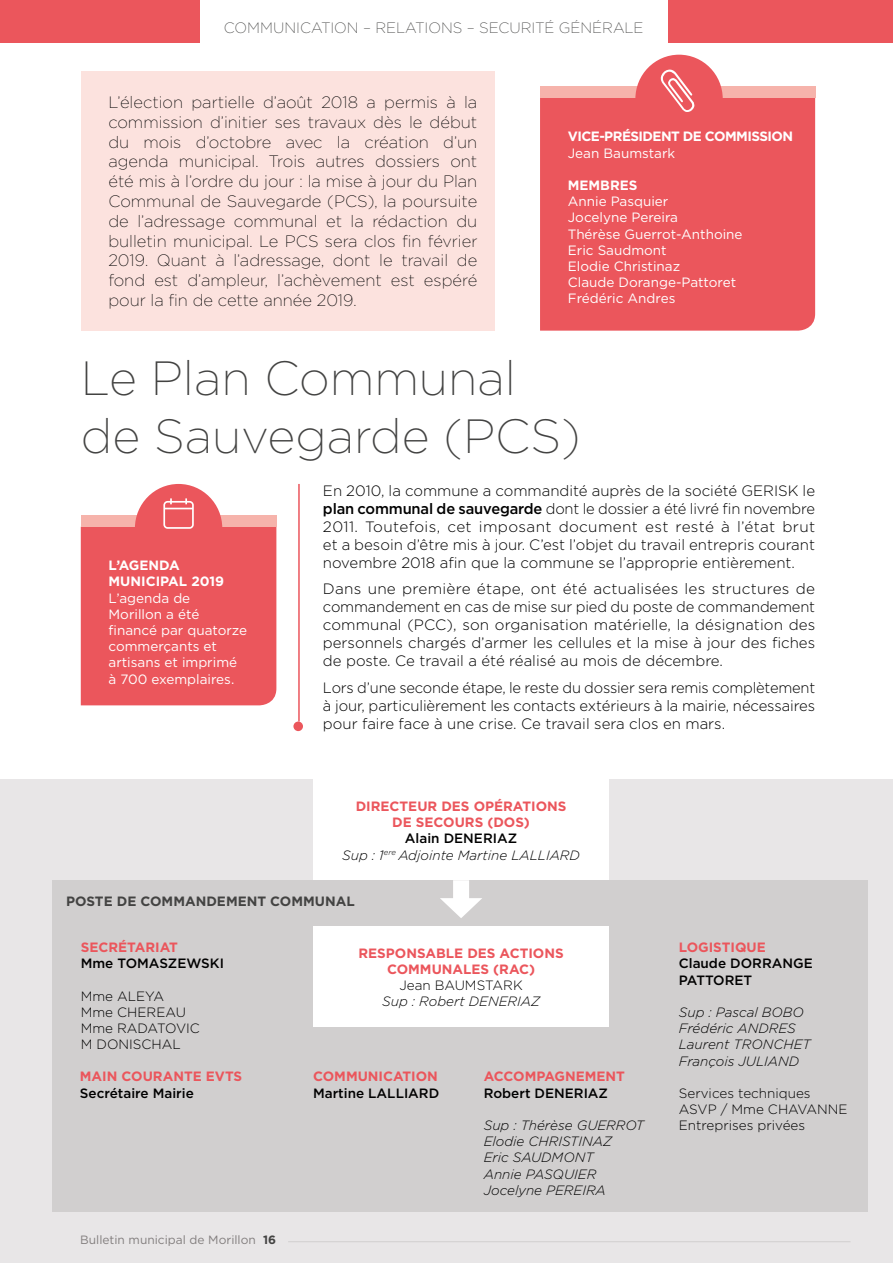
<style>
.page{position:relative;width:893px;height:1263px;background:#fff}
.page>*{position:absolute;margin:0;border:0;box-sizing:border-box;transform-origin:0 0}
.t1{font:200 48px/57.6px "Gotham";color:#434342}
.t2{font:200 16.5px/19.8px "Gotham";color:#000;text-align:justify}
.t3{font:300 15px/18px "Gotham";color:#000;text-align:justify}
.t4{font:200 15px "Gotham";color:#434342}
.t5{font:13.5px/16.2px "Gotham";color:#fff}
.t6{font:italic 300 13.5px/16.2px "Gotham";color:#000}
.t7{font:700 13.5px/16.2px "Gotham";color:#eb565c;text-align:center}
.t8{font:300 13.5px/16.2px "Gotham";color:#000}
.t9{font:500 13.5px/16.2px "Gotham";color:#000}
.t10{font:700 13.5px/16.2px "Gotham";color:#fff}
.t11{font:700 13.5px "Gotham";color:#434342}
.t12{font:700 13.5px "Gotham";letter-spacing:-.04em;color:#fff}
.t13{font:12px "Gotham";color:#827e7e}
.s1{font-weight:500}
.s2{font-weight:500;font-style:normal}
.s3{font-weight:700;color:#434342}
</style>
<div class="page">
<div style="left:0;top:779px;width:893px;height:484px;background:#e8e6e7"></div>
<hr style="left:288px;top:1241px;width:562px;height:1px;background:#d1cfcf">
<div style="left:0;top:0;width:893px;height:43px;background:#eb565c"></div>
<div style="left:200px;top:0;width:467px;height:88px;background:#fff"></div>
<hr style="left:298px;top:484px;width:2px;height:237px;background:#eb565c">
<div style="left:293px;top:721px;width:10px;height:10px;background:#eb565c;border-radius:50%"></div>
<div style="left:540px;top:98px;width:275px;height:233px;background:#eb565c"></div>
<div style="left:540px;top:86px;width:275px;height:12px;background:#f6b3ab"></div>
<svg style="left:635px;top:55px;width:88px;height:59px"></svg>
<div style="left:81px;top:71px;width:413px;height:260px;background:#fce2de"></div>
<svg style="left:81px;top:484px;width:195px;height:221px;background:#ed696e"></svg>
<div style="left:52px;top:880px;width:815px;height:331px;background:#d1cfcf"></div>
<div style="left:313px;top:779px;width:296px;height:101px;background:#fff"></div>
<svg style="left:440px;top:880px;width:42px;height:38px"></svg>
<div style="left:313px;top:926px;width:296px;height:101px;background:#fff"></div>
<p class="t4" style="left:224px;top:18px;width:421px">COMMUNICATION – RELATIONS – SECURITÉ GÉNÉRALE</p>
<p class="t2" style="left:108px;top:92px;width:370px">L’élection partielle d’août 2018 a permis à la commission d’initier ses travaux dès le début du mois d’octobre avec la création d’un agenda municipal. Trois autres dossiers ont été mis à l’ordre du jour : la mise à jour du Plan Communal de Sauvegarde (PCS), la poursuite de l’adressage communal et la rédaction du bulletin municipal. Le PCS sera clos fin février 2019. Quant à l’adressage, dont le travail de fond est d’ampleur, l’achèvement est espéré pour la fin de cette année 2019.</p>
<p class="t12" style="left:568px;top:128px;width:227px">VICE-PRÉSIDENT DE COMMISSION</p>
<p class="t5" style="left:568px;top:144px;width:109px">Jean Baumstark</p>
<p class="t10" style="left:568px;top:177px;width:71px">MEMBRES</p>
<p class="t5" style="left:568px;top:193px;width:176px">Annie Pasquier<br>Jocelyne Pereira<br>Thérèse Guerrot-Anthoine<br>Eric Saudmont<br>Elodie Christinaz<br>Claude Dorange-Pattoret<br>Frédéric Andres</p>
<h1 class="t1" style="left:81px;top:348px;width:501px">Le Plan Communal de Sauvegarde (PCS)</h1>
<p class="t3" style="left:323px;top:481px;width:494px">En 2010, la commune a commandité auprès de la société GERISK le <span class="s1">plan communal de sauvegarde</span> dont le dossier a été livré fin novembre 2011. Toutefois, cet imposant document est resté à l’état brut et a besoin d’être mis à jour. C’est l’objet du travail entrepris courant novembre 2018 afin que la commune se l’approprie entièrement.</p>
<p class="t3" style="left:323px;top:580px;width:494px">Dans une première étape, ont été actualisées les structures de commandement en cas de mise sur pied du poste de commandement communal (PCC), son organisation matérielle, la désignation des personnels chargés d’armer les cellules et la mise à jour des fiches de poste. Ce travail a été réalisé au mois de décembre.</p>
<p class="t3" style="left:323px;top:678px;width:494px">Lors d’une seconde étape, le reste du dossier sera remis complètement à jour, particulièrement les contacts extérieurs à la mairie, nécessaires pour faire face à une crise. Ce travail sera clos en mars.</p>
<p class="t10" style="left:109px;top:557px;width:117px">L’AGENDA<br>MUNICIPAL 2019</p>
<p class="t5" style="left:109px;top:589px;width:140px">L’agenda de<br>Morillon a été financé par quatorze commerçants et artisans et imprimé à 700 exemplaires.</p>
<p class="t7" style="left:356px;top:798px;width:212px">DIRECTEUR DES OPÉRATIONS<br>DE SECOURS (DOS)</p>
<p class="t6" style="left:342px;top:830px;width:239px;text-align:center"><span class="s2">Alain DENERIAZ<br></span>Sup : 1<sup>ere</sup> Adjointe Martine LALLIARD</p>
<p class="t11" style="left:66px;top:892px;width:290px">POSTE DE COMMANDEMENT COMMUNAL</p>
<p class="t7" style="left:81px;top:939px;width:99px">SECRÉTARIAT</p>
<p class="t9" style="left:81px;top:955px;width:145px">Mme TOMASZEWSKI</p>
<p class="t8" style="left:81px;top:987px;width:121px">Mme ALEYA<br>Mme CHEREAU<br>Mme RADATOVIC<br>M DONISCHAL</p>
<p class="t7" style="left:80px;top:1068px;width:164px">MAIN COURANTE EVTS</p>
<p class="t9" style="left:80px;top:1084px;width:115px">Secrétaire Mairie</p>
<p class="t13" style="left:80px;top:1232px;width:197px">Bulletin municipal de Morillon <span class="s3">16</span></p>
<p class="t7" style="left:358px;top:945px;width:207px">RESPONSABLE DES ACTIONS<br>COMMUNALES (RAC)</p>
<p class="t8" style="left:399px;top:977px;width:125px">Jean BAUMSTARK</p>
<p class="t6" style="left:382px;top:993px;width:159px">Sup : Robert DENERIAZ</p>
<p class="t7" style="left:313px;top:1068px;width:126px">COMMUNICATION</p>
<p class="t9" style="left:313px;top:1084px;width:128px">Martine LALLIARD</p>
<p class="t7" style="left:484px;top:1068px;width:143px">ACCOMPAGNEMENT</p>
<p class="t9" style="left:484px;top:1084px;width:126px">Robert DENERIAZ</p>
<p class="t6" style="left:484px;top:1117px;width:162px">Sup : Thérèse GUERROT<br>Elodie CHRISTINAZ<br>Eric SAUDMONT<br>Annie PASQUIER<br>Jocelyne PEREIRA</p>
<p class="t7" style="left:679px;top:939px;width:88px">LOGISTIQUE</p>
<p class="t9" style="left:679px;top:955px;width:135px">Claude DORRANGE<br>PATTORET</p>
<p class="t6" style="left:679px;top:1004px;width:133px">Sup : Pascal BOBO<br>Frédéric ANDRES<br>Laurent TRONCHET<br>François JULIAND</p>
<p class="t8" style="left:679px;top:1085px;width:170px">Services techniques<br>ASVP / Mme CHAVANNE<br>Entreprises privées</p>
</div>
